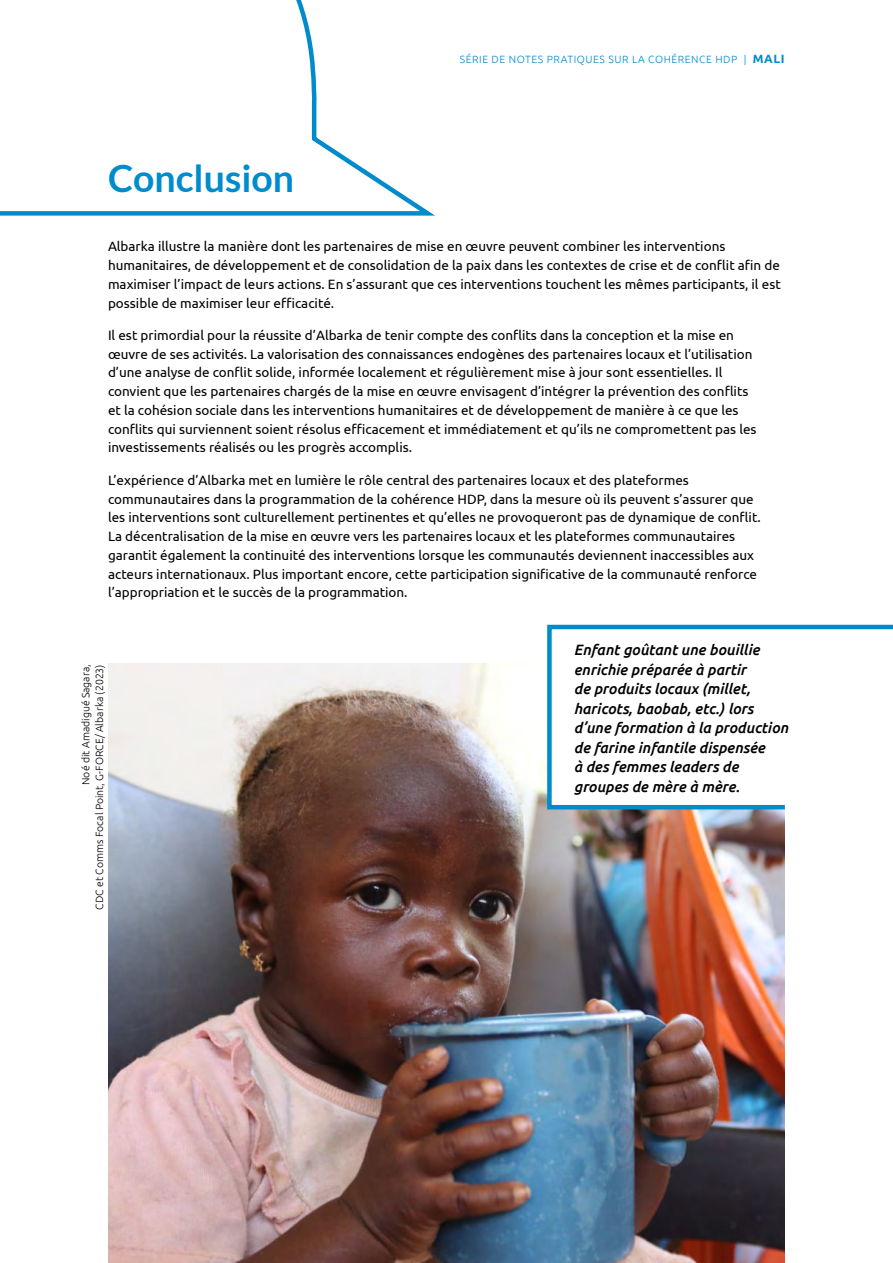
<style>
.page{position:relative;width:893px;height:1263px;background:#fff}
.page>*{position:absolute;margin:0;border:0;box-sizing:border-box;transform-origin:0 0}
.header_1{font:700 37.5px "Lato";color:#008ccc}
.photo_caption{font:italic 500 15px/19.5px "Ubuntu";color:#000}
.body{font:13.5px/18.8px "Ubuntu";color:#000}
.photo_credit{font:300 10.5px/13.5px "Ubuntu";color:#000;text-align:right}
.t1{font:300 10.5px "Ubuntu";letter-spacing:.05em;color:#008ccc}
.s1{font-weight:700;font-size:12px}
</style>
<div class="page">
<svg style="left:0;top:0;width:435px;height:216px"></svg>
<img style="left:108px;top:663px;width:677px;height:600px">
<svg style="left:545px;top:624px;width:348px;height:188px"></svg>
<p class="header_1" style="left:108px;top:157px;width:188px">Conclusion</p>
<p class="t1" style="left:460px;top:53px;width:326px">SÉRIE DE NOTES PRATIQUES SUR LA COHÉRENCE HDP | <span class="s1">MALI</span></p>
<p class="body" style="left:108px;top:237px;width:674px">Albarka illustre la manière dont les partenaires de mise en œuvre peuvent combiner les interventions humanitaires, de développement et de consolidation de la paix dans les contextes de crise et de conflit afin de maximiser l’impact de leurs actions. En s’assurant que ces interventions touchent les mêmes participants, il est possible de maximiser leur efficacité.</p>
<p class="body" style="left:108px;top:325px;width:650px">Il est primordial pour la réussite d’Albarka de tenir compte des conflits dans la conception et la mise en œuvre de ses activités. La valorisation des connaissances endogènes des partenaires locaux et l’utilisation d’une analyse de conflit solide, informée localement et régulièrement mise à jour sont essentielles. Il convient que les partenaires chargés de la mise en œuvre envisagent d’intégrer la prévention des conflits et la cohésion sociale dans les interventions humanitaires et de développement de manière à ce que les conflits qui surviennent soient résolus efficacement et immédiatement et qu’ils ne compromettent pas les investissements réalisés ou les progrès accomplis.</p>
<p class="body" style="left:108px;top:470px;width:654px">L’expérience d’Albarka met en lumière le rôle central des partenaires locaux et des plateformes communautaires dans la programmation de la cohérence HDP, dans la mesure où ils peuvent s’assurer que les interventions sont culturellement pertinentes et qu’elles ne provoqueront pas de dynamique de conflit.<br>La décentralisation de la mise en œuvre vers les partenaires locaux et les plateformes communautaires garantit également la continuité des interventions lorsque les communautés deviennent inaccessibles aux acteurs internationaux. Plus important encore, cette participation significative de la communauté renforce l’appropriation et le succès de la programmation.</p>
<p class="photo_credit" style="left:79px;top:909px;width:247px;rotate:-90deg">Noé dit Amadigué Sagara,<br>CDC et Comms Focal Point, G-FORCE/ Albarka (2023)</p>
<p class="photo_caption" style="left:574px;top:639px;width:216px">Enfant goûtant une bouillie enrichie préparée à partir<br>de produits locaux (millet, haricots, baobab, etc.) lors d’une formation à la production de farine infantile dispensée<br>à des femmes leaders de groupes de mère à mère.</p>
</div>
